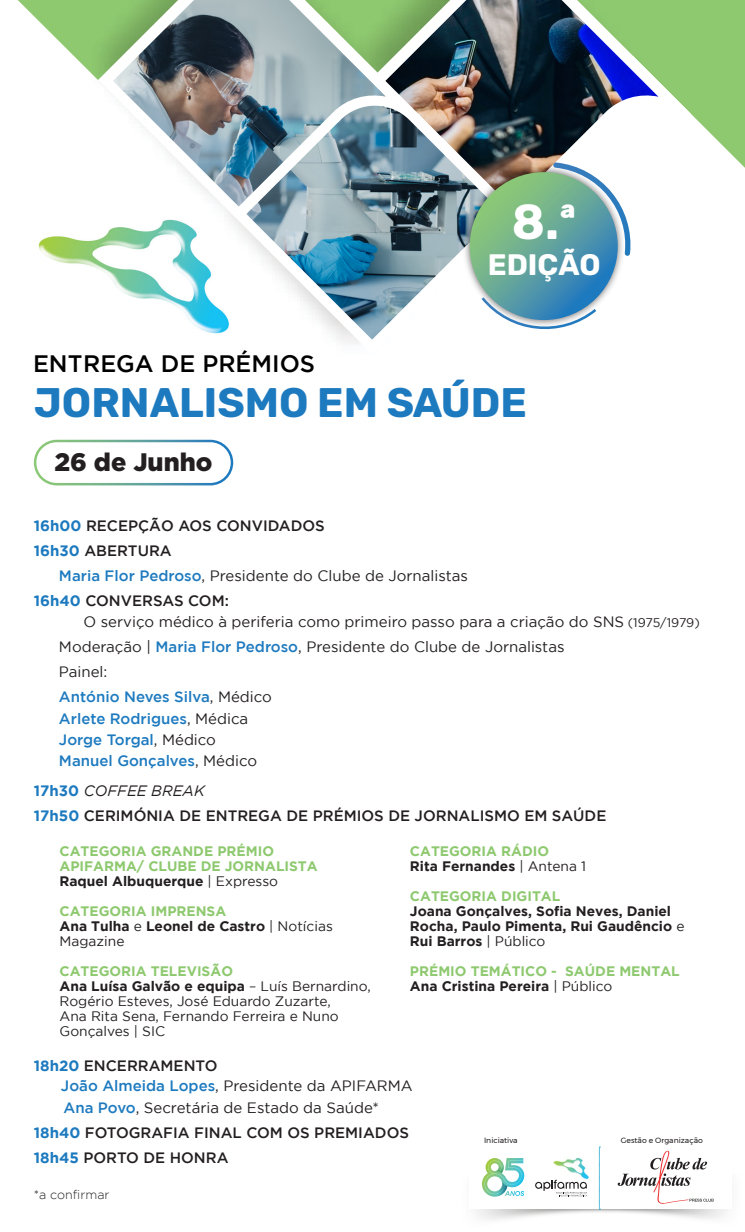
<style>
.page{position:relative;width:745px;height:1232px;background:#fff}
.page>*{position:absolute;margin:0;border:0;box-sizing:border-box;transform-origin:0 0}
.t1{font:700 49.12px "Rubik";color:#fff}
.t2{font:700 41.25px "Rubik";color:#1d7abf}
.t3{font:700 29.62px "Rubik";color:#fff}
.t4{font:900 25.25px "Gotham";color:#231f20}
.t5{font:500 23.75px "Gotham";color:#000}
.t6{font:15px/25px "Gotham";color:#231f20}
.t7{font:500 15px/25px "Gotham";color:#231f20}
.t8{font:500 15px/21.2px "Gotham";color:#1d7abf}
.t9{font:700 13.75px/15px "Gotham";color:#8ec96f}
.t10{font:700 13.75px/15px "Gotham";color:#231f20}
.t11{font:13.75px/15px "Gotham";color:#231f20}
.t12{font:300 12.5px "Gotham";color:#231f20}
.t13{font:7.62px "Montserrat";color:#231f20}
.s1{font-weight:700;color:#1d7abf}
.s2{font-weight:500;color:#1d7abf}
.s3{font-weight:500}
.s4{font-size:12.5px}
.s5{font-weight:400;color:#231f20}
.s6{font-weight:400;font-style:italic}
.s7{color:#231f20}
.s8{color:#8ec96f}
.s9{font-weight:400}
.s10{font-weight:700;color:#8ec96f}
.s11{font-weight:700}
</style>
<div class="page">
<svg style="left:18px;top:0;width:726px;height:264px"></svg>
<svg style="left:77px;top:0;width:21px;height:269px"></svg>
<svg style="left:98px;top:0;width:592px;height:344px"></svg>
<img style="left:519px;top:0;width:139px;height:206px">
<img style="left:113px;top:0;width:406px;height:340px">
<img style="left:459px;top:162px;width:168px;height:168px">
<svg style="left:469px;top:172px;width:148px;height:148px;background:#67a994"></svg>
<svg style="left:481px;top:297px;width:115px;height:42px"></svg>
<svg style="left:552px;top:162px;width:82px;height:94px"></svg>
<svg style="left:617px;top:1150px;width:96px;height:54px"></svg>
<svg style="left:598px;top:1147px;width:2px;height:63px"></svg>
<img style="left:553px;top:1158px;width:35px;height:21px">
<svg style="left:535px;top:1179px;width:51px;height:17px"></svg>
<svg style="left:482px;top:1158px;width:42px;height:38px"></svg>
<div style="left:34px;top:440px;width:199px;height:45px;border:2px solid #fff;border-radius:22px"></div>
<h1 class="t1" style="left:511px;top:193px;width:66px">8.ª</h1>
<h3 class="t3" style="left:487px;top:248px;width:114px">EDIÇÃO</h3>
<h3 class="t5" style="left:33px;top:350px;width:283px">ENTREGA DE PRÉMIOS</h3>
<h2 class="t2" style="left:34px;top:378px;width:494px">JORNALISMO EM SAÚDE</h2>
<h3 class="t4" style="left:54px;top:447px;width:159px">26 de Junho</h3>
<p class="t7" style="left:34px;top:513px;width:292px"><span class="s1">16h00</span> RECEPÇÃO AOS CONVIDADOS<br><span class="s1">16h30</span> ABERTURA</p>
<p class="t6" style="left:34px;top:563px;width:435px;text-indent:25px"><span class="s2">Maria Flor Pedroso</span>, Presidente do Clube de Jornalistas<br><span class="s1">16h40</span> <span class="s3">CONVERSAS COM:</span></p>
<p class="t6" style="left:59px;top:609px;width:642px;text-indent:24px">O serviço médico à periferia como primeiro passo para a criação do SNS <span class="s4">(1975/1979)<br></span>Moderação | <span class="s2">Maria Flor Pedroso</span>, Presidente do Clube de Jornalistas<br>Painel:<br><span class="s2">António Neves Silva</span>, Médico</p>
<p class="t8" style="left:59px;top:707px;width:199px">Arlete Rodrigues<span class="s5">, Médica<br></span>Jorge Torgal<span class="s5">, Médico<br></span>Manuel Gonçalves<span class="s5">, Médico</span></p>
<p class="t7" style="left:34px;top:778px;width:573px"><span class="s1">17h30</span> <span class="s6">COFFEE BREAK<br></span><span class="s1">17h50</span> CERIMÓNIA DE ENTREGA DE PRÉMIOS DE JORNALISMO EM SAÚDE</p>
<p class="t9" style="left:59px;top:843px;width:259px">CATEGORIA GRANDE PRÉMIO<br>APIFARMA/ CLUBE DE JORNALISTA<br><span class="s7">Raquel Albuquerque</span> <span class="s5">| Expresso</span></p>
<p class="t10" style="left:59px;top:903px;width:274px"><span class="s8">CATEGORIA IMPRENSA<br></span>Ana Tulha <span class="s9">e</span> Leonel de Castro <span class="s9">| Notícias<br>Magazine</span></p>
<p class="t11" style="left:59px;top:963px;width:312px"><span class="s10">CATEGORIA TELEVISÃO<br></span><span class="s11">Ana Luísa Galvão e equipa</span> – Luís Bernardino,<br>Rogério Esteves, José Eduardo Zuzarte,<br>Ana Rita Sena, Fernando Ferreira e Nuno<br>Gonçalves | SIC</p>
<p class="t9" style="left:409px;top:843px;width:177px">CATEGORIA RÁDIO<br><span class="s7">Rita Fernandes</span> <span class="s5">| Antena 1</span></p>
<p class="t9" style="left:409px;top:888px;width:152px">CATEGORIA DIGITAL</p>
<p class="t10" style="left:409px;top:903px;width:276px">Joana Gonçalves, Sofia Neves, Daniel<br>Rocha, Paulo Pimenta, Rui Gaudêncio <span class="s9">e<br></span>Rui Barros <span class="s9">| Público</span></p>
<p class="t9" style="left:409px;top:963px;width:271px">PRÉMIO TEMÁTICO - SAÚDE MENTAL<br><span class="s7">Ana Cristina Pereira</span> <span class="s5">| Público</span></p>
<p class="t6" style="left:61px;top:1055px;width:353px;line-height:20.6px;text-indent:-27px"><span class="s1">18h20</span> <span class="s3">ENCERRAMENTO<br></span><span class="s2">João Almeida Lopes</span>, Presidente da APIFARMA<br><span class="s2">Ana Povo</span>, Secretária de Estado da Saúde*</p>
<p class="t7" style="left:34px;top:1119px;width:376px"><span class="s1">18h40</span> FOTOGRAFIA FINAL COM OS PREMIADOS<br><span class="s1">18h45</span> PORTO DE HONRA</p>
<p class="t12" style="left:34px;top:1187px;width:77px">*a confirmar</p>
<p class="t13" style="left:483px;top:1134px;width:35px">Iniciativa</p>
<p class="t13" style="left:620px;top:1134px;width:83px">Gestão e Organização</p>
</div>
